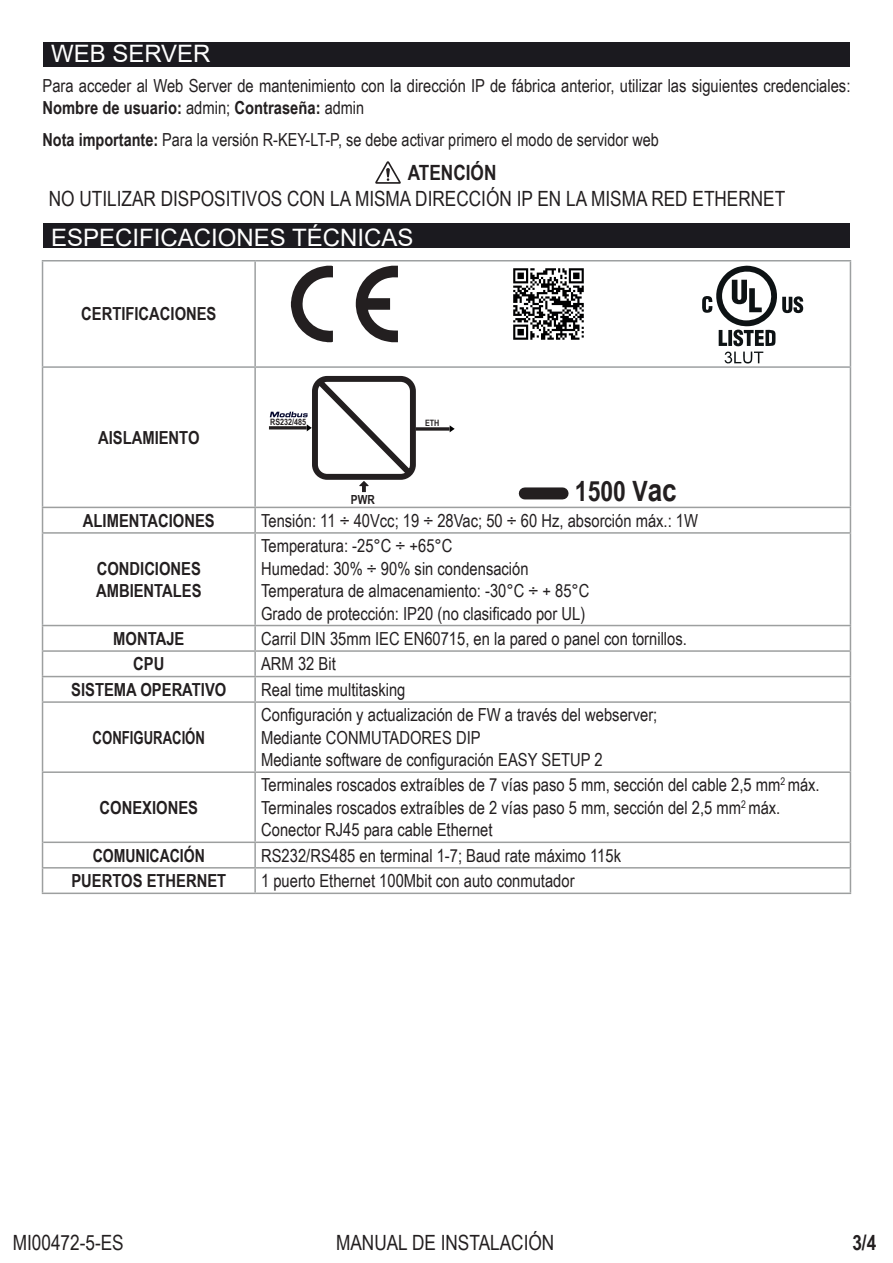
<style>
.page{position:relative;width:893px;height:1263px;background:#fff}
.page>*{position:absolute;margin:0;border:0;box-sizing:border-box;transform-origin:0 0}
.t1{font:700 28.05px "Arial Narrow";color:#231f20}
.t2{font:24px "Arial";color:#fff}
.t3{font:21px "Arial Narrow";color:#231f20}
.t4{font:700 21px "Arial Narrow";color:#231f20}
.t5{font:18px/22.5px "Arial Narrow";color:#231f20}
.t6{font:700 18px/22.5px "Arial Narrow";color:#231f20}
.t7{font:700 18px "Arial Narrow";color:#231f20;scale:.89 1}
.t8{font:700 18px "Arial Narrow";color:#231f20;scale:.95 1}
.t9{font:700 12.45px "Arial Narrow";color:#231f20}
.t10{font:700 8.7px "Arial Narrow";color:#231f20}
.s1{font-weight:700}
.s2{font-size:31.95px}
</style>
<div class="page">
<hr style="left:42px;top:260px;width:213px;height:1px;background:#9da0a1">
<hr style="left:42px;top:261px;width:1px;height:105px;background:#9da0a1">
<hr style="left:42px;top:534px;width:1px;height:91px;background:#9da0a1">
<hr style="left:42px;top:366px;width:213px;height:2px;background:#9da0a1">
<hr style="left:42px;top:368px;width:1px;height:139px;background:#9da0a1">
<hr style="left:255px;top:366px;width:596px;height:2px;background:#9da0a1">
<hr style="left:255px;top:260px;width:596px;height:1px;background:#9da0a1">
<hr style="left:254px;top:261px;width:2px;height:105px;background:#9da0a1">
<hr style="left:850px;top:261px;width:1px;height:105px;background:#9da0a1">
<hr style="left:254px;top:368px;width:2px;height:139px;background:#9da0a1">
<hr style="left:850px;top:368px;width:1px;height:139px;background:#9da0a1">
<hr style="left:254px;top:534px;width:2px;height:91px;background:#9da0a1">
<hr style="left:850px;top:534px;width:1px;height:91px;background:#9da0a1">
<hr style="left:254px;top:626px;width:2px;height:24px;background:#9da0a1">
<hr style="left:254px;top:652px;width:2px;height:24px;background:#9da0a1">
<hr style="left:254px;top:677px;width:2px;height:24px;background:#9da0a1">
<hr style="left:254px;top:703px;width:2px;height:68px;background:#9da0a1">
<hr style="left:254px;top:773px;width:2px;height:68px;background:#9da0a1">
<hr style="left:254px;top:843px;width:2px;height:24px;background:#9da0a1">
<hr style="left:254px;top:508px;width:2px;height:24px;background:#9da0a1">
<hr style="left:254px;top:868px;width:2px;height:24px;background:#9da0a1">
<svg style="left:42px;top:508px;width:1px;height:24px"></svg>
<svg style="left:850px;top:508px;width:1px;height:24px"></svg>
<hr style="left:42px;top:532px;width:213px;height:2px;background:#9d9f9f">
<hr style="left:255px;top:532px;width:596px;height:2px;background:#9d9f9f">
<hr style="left:42px;top:625px;width:213px;height:1px;background:#9d9f9f">
<hr style="left:255px;top:625px;width:596px;height:1px;background:#9d9f9f">
<svg style="left:42px;top:626px;width:1px;height:75px"></svg>
<svg style="left:850px;top:626px;width:1px;height:75px"></svg>
<hr style="left:42px;top:703px;width:1px;height:68px;background:#9d9f9f">
<hr style="left:850px;top:703px;width:1px;height:68px;background:#9d9f9f">
<hr style="left:43px;top:841px;width:212px;height:2px;background:#9d9f9f">
<hr style="left:255px;top:841px;width:595px;height:2px;background:#9d9f9f">
<hr style="left:42px;top:507px;width:213px;height:1px;background:#9d9f9f">
<hr style="left:255px;top:507px;width:596px;height:1px;background:#9d9f9f">
<hr style="left:42px;top:650px;width:213px;height:2px;background:#9d9f9f">
<hr style="left:255px;top:650px;width:596px;height:2px;background:#9d9f9f">
<hr style="left:42px;top:676px;width:213px;height:1px;background:#9d9f9f">
<hr style="left:255px;top:676px;width:596px;height:1px;background:#9d9f9f">
<hr style="left:42px;top:701px;width:213px;height:2px;background:#9d9f9f">
<hr style="left:255px;top:701px;width:596px;height:2px;background:#9d9f9f">
<hr style="left:42px;top:771px;width:213px;height:2px;background:#9d9f9f">
<hr style="left:42px;top:773px;width:1px;height:69px;background:#9d9f9f">
<hr style="left:255px;top:771px;width:596px;height:2px;background:#9d9f9f">
<hr style="left:850px;top:773px;width:1px;height:69px;background:#9d9f9f">
<hr style="left:42px;top:867px;width:213px;height:1px;background:#9d9f9f">
<svg style="left:42px;top:842px;width:1px;height:50px"></svg>
<hr style="left:255px;top:867px;width:596px;height:1px;background:#9d9f9f">
<svg style="left:850px;top:842px;width:1px;height:50px"></svg>
<hr style="left:42px;top:892px;width:213px;height:2px;background:#9d9f9f">
<hr style="left:255px;top:892px;width:596px;height:2px;background:#9d9f9f">
<div style="left:43px;top:224px;width:807px;height:24px;background:#1b1a1f"></div>
<div style="left:43px;top:43px;width:807px;height:24px;background:#1b1a1f"></div>
<svg style="left:375px;top:161px;width:26px;height:23px"></svg>
<hr style="left:269px;top:426px;width:38px;height:3px;background:#231f20">
<svg style="left:450px;top:425px;width:5px;height:7px"></svg>
<svg style="left:419px;top:427px;width:31px;height:4px"></svg>
<svg style="left:270px;top:375px;width:149px;height:117px"></svg>
<svg style="left:355px;top:266px;width:43px;height:76px"></svg>
<svg style="left:291px;top:266px;width:42px;height:76px"></svg>
<svg style="left:702px;top:265px;width:101px;height:99px"></svg>
<img style="left:513px;top:268px;width:71px;height:72px">
<div style="left:525px;top:487px;width:38px;height:12px;background:#231f20"></div>
<h2 class="t2" style="left:51px;top:37px;width:161px">WEB SERVER</h2>
<p class="t5" style="left:43px;top:75px;width:809px;line-height:21.6px">Para acceder al Web Server de mantenimiento con la dirección IP de fábrica anterior, utilizar las siguientes credenciales:<br><span class="s1">Nombre de usuario:</span> admin; <span class="s1">Contraseña:</span> admin</p>
<p class="t5" style="left:43px;top:128px;width:618px"><span class="s1">Nota importante:</span> Para la versión R-KEY-LT-P, se debe activar primero el modo de servidor web</p>
<p class="t4" style="left:408px;top:157px;width:90px">ATENCIÓN</p>
<p class="t3" style="left:49px;top:183px;width:738px">NO UTILIZAR DISPOSITIVOS CON LA MISMA DIRECCIÓN IP EN LA MISMA RED ETHERNET</p>
<h2 class="t2" style="left:51px;top:221px;width:364px">ESPECIFICACIONES TÉCNICAS</h2>
<p class="t6" style="left:81px;top:302px;width:137px">CERTIFICACIONES</p>
<p class="t6" style="left:98px;top:425px;width:103px">AISLAMIENTO</p>
<p class="t10" style="left:270px;top:415px;width:37px">RS232/485</p>
<p class="t10" style="left:425px;top:416px;width:16px">ETH</p>
<p class="t9" style="left:351px;top:490px;width:25px">PWR</p>
<h1 class="t1" style="left:575px;top:470px;width:103px">1500 V<span class="s2">ac</span></h1>
<p class="t6" style="left:83px;top:508px;width:133px">ALIMENTACIONES</p>
<p class="t5" style="left:261px;top:508px;width:438px">Tensión: 11 ÷ 40Vcc; 19 ÷ 28Vac; 50 ÷ 60 Hz, absorción máx.: 1W</p>
<p class="t6" style="left:96px;top:556px;width:107px">CONDICIONES<br>AMBIENTALES</p>
<p class="t5" style="left:261px;top:534px;width:330px">Temperatura: -25°C ÷ +65°C<br>Humedad: 30% ÷ 90% sin condensación Temperatura de almacenamiento: -30°C ÷ + 85°C Grado de protección: IP20 (no clasificado por UL)</p>
<p class="t6" style="left:113px;top:626px;width:73px">MONTAJE</p>
<p class="t5" style="left:261px;top:626px;width:427px">Carril DIN 35mm IEC EN60715, en la pared o panel con tornillos.</p>
<p class="t6" style="left:133px;top:652px;width:33px">CPU</p>
<p class="t5" style="left:261px;top:652px;width:76px">ARM 32 Bit</p>
<p class="t6" style="left:71px;top:677px;width:157px">SISTEMA OPERATIVO</p>
<p class="t5" style="left:261px;top:678px;width:146px">Real time multitasking</p>
<p class="t7" style="left:93px;top:724px;width:128px">CONFIGURACIÓN</p>
<p class="t5" style="left:261px;top:703px;width:398px">Configuración y actualización de FW a través del webserver;<br>Mediante CONMUTADORES DIP<br>Mediante software de configuración EASY SETUP 2</p>
<p class="t6" style="left:100px;top:795px;width:100px">CONEXIONES</p>
<p class="t5" style="left:261px;top:773px;width:560px">Terminales roscados extraíbles de 7 vías paso 5 mm, sección del cable 2,5 mm<sup>2</sup> máx.<br>Terminales roscados extraíbles de 2 vías paso 5 mm, sección del 2,5 mm<sup>2</sup> máx.<br>Conector RJ45 para cable Ethernet</p>
<p class="t8" style="left:93px;top:842px;width:120px">COMUNICACIÓN</p>
<p class="t5" style="left:261px;top:843px;width:361px">RS232/RS485 en terminal 1-7; Baud rate máximo 115k</p>
<p class="t6" style="left:71px;top:869px;width:156px">PUERTOS ETHERNET</p>
<p class="t5" style="left:261px;top:869px;width:315px">1 puerto Ethernet 100Mbit con auto conmutador</p>
<p class="t3" style="left:13px;top:1227px;width:113px">MI00472-5-ES</p>
<p class="t3" style="left:336px;top:1227px;width:220px">MANUAL DE INSTALACIÓN</p>
<p class="t4" style="left:852px;top:1227px;width:25px">3/4</p>
</div>
